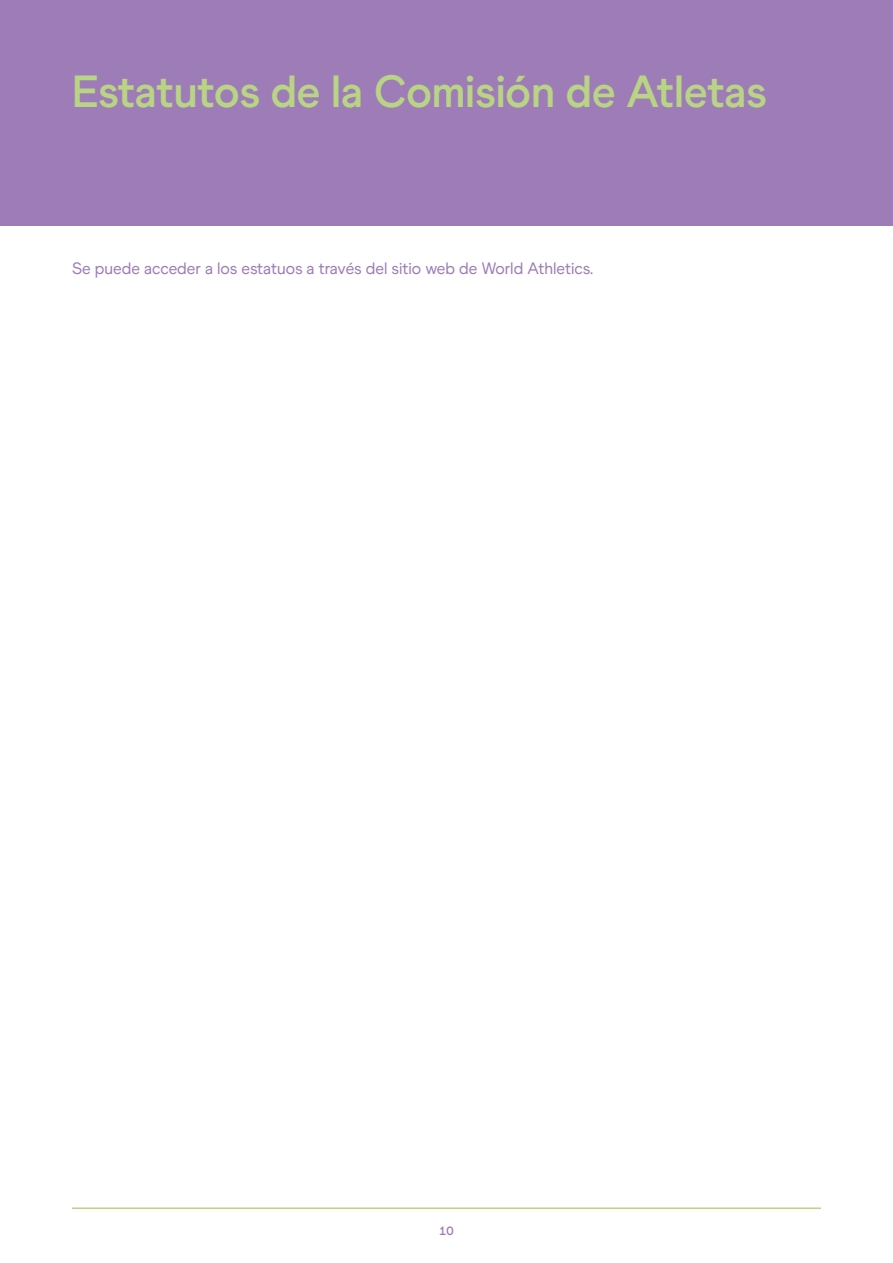
<style>
.page{position:relative;width:893px;height:1263px;background:#fff}
.page>*{position:absolute;margin:0;border:0;box-sizing:border-box;transform-origin:0 0}
.t1{font:700 45px "World Athletics";color:#b8d484}
.Body_Copy{font:16.5px "World Athletics";color:#9d7cb7}
.t2{font:700 12px "World Athletics";color:#9d7cb7}
</style>
<div class="page">
<hr style="left:72px;top:1207px;width:749px;height:2px;background:#b8d484">
<div style="left:0;top:0;width:893px;height:225px;background:#9d7cb7"></div>
<h1 class="t1" style="left:72px;top:65px;width:696px">Estatutos de la Comisión de Atletas</h1>
<p class="Body_Copy" style="left:72px;top:259px;width:523px">Se puede acceder a los estatuos a través del sitio web de World Athletics.</p>
<p class="t2" style="left:439px;top:1223px;width:16px">10</p>
</div>
